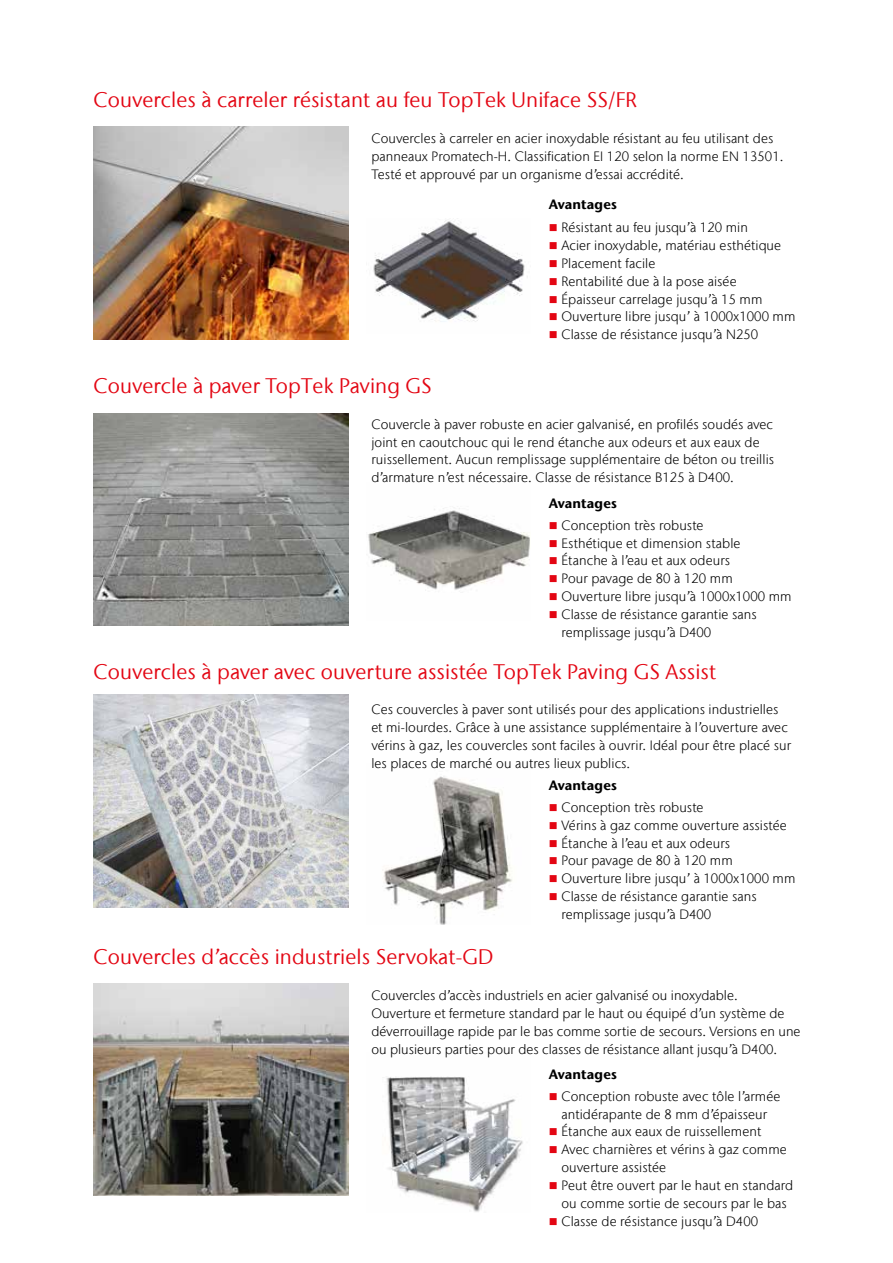
<style>
.page{position:relative;width:893px;height:1263px;background:#fff}
.page>*{position:absolute;margin:0;border:0;box-sizing:border-box;transform-origin:0 0}
.t1{font:21px "Stone Sans IIITC Com";letter-spacing:.005em;color:#e30613}
.t2{font:300 13.5px/17.9px "Stone Sans IIITC Com";letter-spacing:.005em;color:#000}
.t3{font:700 13.5px "Stone Sans IIITC Com";letter-spacing:.005em;color:#000}
.s1{color:#e30613}
</style>
<div class="page">
<img style="left:94px;top:126px;width:255px;height:213px">
<img style="left:94px;top:413px;width:255px;height:213px">
<img style="left:94px;top:694px;width:255px;height:213px">
<img style="left:94px;top:983px;width:255px;height:213px">
<img style="left:373px;top:220px;width:155px;height:102px">
<img style="left:368px;top:508px;width:162px;height:83px">
<img style="left:383px;top:776px;width:130px;height:148px">
<img style="left:386px;top:1076px;width:137px;height:136px">
<h1 class="t1" style="left:94px;top:87px;width:545px">Couvercles à carreler résistant au feu TopTek Uniface SS/FR</h1>
<p class="t2" style="left:371px;top:129px;width:414px">Couvercles à carreler en acier inoxydable résistant au feu utilisant des panneaux Promatech-H. Classification EI 120 selon la norme EN 13501.<br>Testé et approuvé par un organisme d’essai accrédité.</p>
<h1 class="t1" style="left:94px;top:373px;width:340px">Couvercle à paver TopTek Paving GS</h1>
<p class="t3" style="left:549px;top:196px;width:70px">Avantages</p>
<p class="t2" style="left:549px;top:218px;width:201px"><span class="s1">■</span> Résistant au feu jusqu’à 120 min</p>
<p class="t2" style="left:549px;top:236px;width:234px"><span class="s1">■</span> Acier inoxydable, matériau esthétique</p>
<p class="t2" style="left:549px;top:254px;width:108px"><span class="s1">■</span> Placement facile</p>
<p class="t2" style="left:549px;top:272px;width:189px"><span class="s1">■</span> Rentabilité due à la pose aisée</p>
<p class="t2" style="left:549px;top:290px;width:215px"><span class="s1">■</span> Épaisseur carrelage jusqu’à 15 mm</p>
<p class="t2" style="left:549px;top:308px;width:248px"><span class="s1">■</span> Ouverture libre jusqu’ à 1000x1000 mm</p>
<p class="t2" style="left:549px;top:326px;width:211px"><span class="s1">■</span> Classe de résistance jusqu’à N250</p>
<p class="t2" style="left:371px;top:415px;width:404px">Couvercle à paver robuste en acier galvanisé, en profilés soudés avec joint en caoutchouc qui le rend étanche aux odeurs et aux eaux de ruissellement. Aucun remplissage supplémentaire de béton ou treillis d’armature n’est nécessaire. Classe de résistance B125 à D400.</p>
<p class="t3" style="left:549px;top:494px;width:70px">Avantages</p>
<p class="t2" style="left:549px;top:516px;width:156px"><span class="s1">■</span> Conception très robuste</p>
<p class="t2" style="left:549px;top:534px;width:193px"><span class="s1">■</span> Esthétique et dimension stable</p>
<p class="t2" style="left:549px;top:552px;width:183px"><span class="s1">■</span> Étanche à l’eau et aux odeurs</p>
<p class="t2" style="left:549px;top:570px;width:186px"><span class="s1">■</span> Pour pavage de 80 à 120 mm</p>
<p class="t2" style="left:549px;top:587px;width:244px"><span class="s1">■</span> Ouverture libre jusqu’à 1000x1000 mm</p>
<p class="t2" style="left:561px;top:605px;width:197px;text-indent:-13px"><span class="s1">■</span> Classe de résistance garantie sans remplissage jusqu’à D400</p>
<h1 class="t1" style="left:94px;top:658px;width:624px">Couvercles à paver avec ouverture assistée TopTek Paving GS Assist</h1>
<p class="t2" style="left:371px;top:701px;width:421px">Ces couvercles à paver sont utilisés pour des applications industrielles et mi-lourdes. Grâce à une assistance supplémentaire à l’ouverture avec vérins à gaz, les couvercles sont faciles à ouvrir. Idéal pour être placé sur les places de marché ou autres lieux publics.</p>
<h1 class="t1" style="left:94px;top:944px;width:401px">Couvercles d’accès industriels Servokat-GD</h1>
<p class="t3" style="left:549px;top:776px;width:70px">Avantages</p>
<p class="t2" style="left:549px;top:798px;width:156px"><span class="s1">■</span> Conception très robuste</p>
<p class="t2" style="left:549px;top:816px;width:240px"><span class="s1">■</span> Vérins à gaz comme ouverture assistée</p>
<p class="t2" style="left:549px;top:834px;width:183px"><span class="s1">■</span> Étanche à l’eau et aux odeurs</p>
<p class="t2" style="left:549px;top:852px;width:186px"><span class="s1">■</span> Pour pavage de 80 à 120 mm</p>
<p class="t2" style="left:549px;top:869px;width:248px"><span class="s1">■</span> Ouverture libre jusqu’ à 1000x1000 mm</p>
<p class="t2" style="left:561px;top:887px;width:197px;text-indent:-13px"><span class="s1">■</span> Classe de résistance garantie sans remplissage jusqu’à D400</p>
<p class="t2" style="left:371px;top:986px;width:431px">Couvercles d’accès industriels en acier galvanisé ou inoxydable.<br>Ouverture et fermeture standard par le haut ou équipé d’un système de déverrouillage rapide par le bas comme sortie de secours. Versions en une ou plusieurs parties pour des classes de résistance allant jusqu’à D400.</p>
<p class="t3" style="left:549px;top:1065px;width:70px">Avantages</p>
<p class="t2" style="left:549px;top:1087px;width:233px;text-align:center"><span class="s1">■</span> Conception robuste avec tôle l’armée antidérapante de 8 mm d’épaisseur</p>
<p class="t2" style="left:549px;top:1122px;width:214px"><span class="s1">■</span> Étanche aux eaux de ruissellement</p>
<p class="t2" style="left:561px;top:1140px;width:227px;text-indent:-13px"><span class="s1">■</span> Avec charnières et vérins à gaz comme ouverture assistée</p>
<p class="t2" style="left:549px;top:1176px;width:246px;text-align:center"><span class="s1">■</span> Peut être ouvert par le haut en standard ou comme sortie de secours par le bas</p>
<p class="t2" style="left:549px;top:1212px;width:211px"><span class="s1">■</span> Classe de résistance jusqu’à D400</p>
</div>
